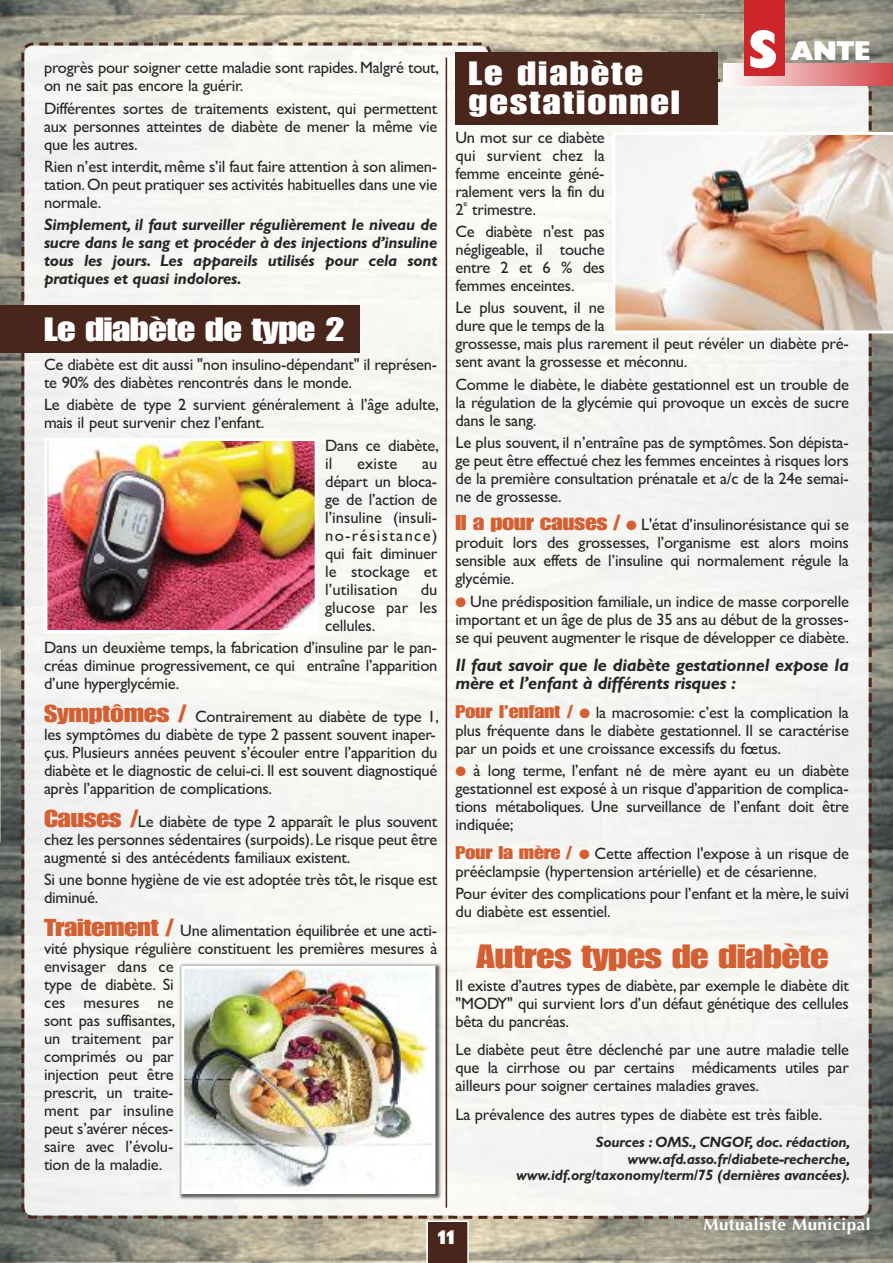
<style>
.page{position:relative;width:893px;height:1263px;background:#fff}
.page>*{position:absolute;margin:0;border:0;box-sizing:border-box;transform-origin:0 0}
.t1{font:33px/28.7px "Impact";letter-spacing:.045em;color:#fff;scale:1.25 1}
.t2{font:33px "Impact";letter-spacing:-.015em;color:#d45f32;scale:1.25 1}
.t3{font:33px "Impact";letter-spacing:-.015em;color:#fff;scale:1.25 1}
.t4{font:27px "Gill Sans Extra Bold Display";color:#fff}
.t5{font:19.5px "Gill Sans Extra Bold Display";color:#fff}
.t6{font:italic 700 18px/18px "Gill Sans";letter-spacing:-.015em;color:#272627}
.t7{font:16.5px/18px "Gill Sans";letter-spacing:-.015em;color:#272627;text-align:justify}
.t8{font:italic 700 16.5px/18px "Gill Sans";letter-spacing:-.015em;color:#272627;text-align:justify}
.t9{font:700 16.5px "Optima";letter-spacing:.03em;color:#fff}
.t10{font:italic 700 15px/16.5px "Gill Sans";letter-spacing:-.015em;color:#272627;text-align:right}
.t11{font:8.25px "Gill Sans";color:#272627}
.s1{font-family:"Impact";font-size:24px;color:#d45f32}
.s2{font-size:54px}
.s3{font-family:"Impact";font-size:21px;color:#d45f32}
.s4{color:#d45f32}
.s5{font-family:"Impact";font-size:18px;color:#d45f32}
</style>
<div class="page">
<img style="left:0;top:0;width:893px;height:1263px">
<div style="left:20px;top:41px;width:473px;height:1179px;background:#f6f6f3"></div>
<div style="left:454px;top:78px;width:419px;height:1142px;background:#f5f5f2"></div>
<div style="left:456px;top:52px;width:262px;height:73px;background:#49261c"></div>
<div style="left:0;top:305px;width:359px;height:48px;background:#49261c"></div>
<svg style="left:25px;top:1212px;width:444px;height:51px;background:#9f9888"></svg>
<svg style="left:0;top:649px;width:1px;height:193px"></svg>
<hr style="left:446px;top:58px;width:1px;height:1150px;background:#49261c">
<div style="left:723px;top:64px;width:170px;height:21px;background:linear-gradient(to right,#fefcfc,#d34549)"></div>
<div style="left:744px;top:0;width:40px;height:76px;background:#cc262b"></div>
<img style="left:612px;top:132px;width:281px;height:201px">
<img style="left:178px;top:962px;width:267px;height:241px">
<img style="left:185px;top:969px;width:246px;height:221px">
<div style="left:181px;top:965px;width:254px;height:229px;border:3px solid #fff"></div>
<img style="left:48px;top:442px;width:266px;height:187px">
<div style="left:44px;top:438px;width:274px;height:195px;border:3px solid #fff"></div>
<p class="t7" style="left:44px;top:59px;width:397px">progrès pour soigner cette maladie sont rapides. Malgré tout, on ne sait pas encore la guérir.</p>
<p class="t7" style="left:44px;top:99px;width:395px">Différentes sortes de traitements existent, qui permettent aux personnes atteintes de diabète de mener la même vie que les autres.</p>
<p class="t7" style="left:44px;top:157px;width:395px">Rien n’est interdit,même s’il faut faire attention à son alimen&shy;tation.On peut pratiquer ses activités habituelles dans une vie normale.</p>
<p class="t8" style="left:44px;top:217px;width:395px">Simplement, il faut surveiller régulièrement le niveau de sucre dans le sang et procéder à des injections d’insuline tous les jours. Les appareils utilisés pour cela sont pratiques et quasi indolores.</p>
<h1 class="t3" style="left:44px;top:318px;width:242px">Le diabète de type 2</h1>
<p class="t7" style="left:44px;top:355px;width:395px">Ce diabète est dit aussi "non insulino-dépendant" il représen&shy;te 90% des diabètes rencontrés dans le monde.</p>
<p class="t7" style="left:44px;top:396px;width:397px">Le diabète de type 2 survient généralement à l’âge adulte, mais il peut survenir chez l’enfant.</p>
<p class="t7" style="left:325px;top:436px;width:115px">Dans ce diabète, il</p>
<p class="t7" style="left:357px;top:454px;width:41px">existe</p>
<p class="t7" style="left:325px;top:454px;width:114px;text-indent:97px">au départ un bloca&shy;ge de l’action de l’insuline (insuli&shy;no-résistance) qui fait diminuer le stockage et l’utilisation</p>
<p class="t7" style="left:325px;top:580px;width:114px;text-indent:96px">du glucose par les cellules.</p>
<p class="t7" style="left:44px;top:638px;width:395px">Dans un deuxième temps, la fabrication d’insuline par le pan&shy;créas diminue progressivement, ce qui entraîne l’apparition d’une hyperglycémie.</p>
<p class="t7" style="left:44px;top:707px;width:397px;text-align:left"><span class="s1">Symptômes /</span> Contrairement au diabète de type 1, les symptômes du diabète de type 2 passent souvent inaper&shy;çus. Plusieurs années peuvent s’écouler entre l’apparition du diabète et le diagnostic de celui-ci. Il est souvent diagnostiqué après l’apparition de complications.</p>
<p class="t7" style="left:44px;top:812px;width:395px"><span class="s1">Causes /</span>Le diabète de type 2 apparaît le plus souvent chez les personnes sédentaires (surpoids).Le risque peut être augmenté si des antécédents familiaux existent.</p>
<p class="t7" style="left:44px;top:870px;width:395px">Si une bonne hygiène de vie est adoptée très tôt, le risque est diminué.</p>
<p class="t7" style="left:44px;top:921px;width:395px;text-align:left"><span class="s1">Traitement /</span> Une alimentation équilibrée et une acti&shy;vité physique régulière constituent les premières mesures à envisager dans ce<br>type de diabète. Si<br>ces mesures ne<br>sont pas suffisantes,<br>un traitement par<br>comprimés ou par<br>injection peut être<br>prescrit, un traite-<br>ment par insuline<br>peut s’avérer néces-<br>saire avec l’évolu-<br>tion de la maladie.</p>
<h2 class="t4" style="left:749px;top:41px;width:123px"><span class="s2">S</span> ANTE</h2>
<h1 class="t1" style="left:468px;top:61px;width:171px">Le diabète gestationnel</h1>
<p class="t7" style="left:455px;top:128px;width:151px">Un mot sur ce diabète qui survient chez la femme enceinte géné&shy;ralement vers la fin du 2</p>
<p class="t11" style="left:463px;top:199px;width:5px">e</p>
<p class="t7" style="left:455px;top:198px;width:151px;line-height:22.2px;text-indent:17px">trimestre.<br>Ce diabète n'est pas</p>
<p class="t7" style="left:455px;top:240px;width:151px">négligeable, il touche entre 2 et 6 % des femmes enceintes.</p>
<p class="t7" style="left:455px;top:299px;width:395px;text-align:left">Le plus souvent, il ne<br>dure que le temps de la<br>grossesse, mais plus rarement il peut révéler un diabète pré&shy;sent avant la grossesse et méconnu.</p>
<p class="t7" style="left:455px;top:375px;width:395px">Comme le diabète, le diabète gestationnel est un trouble de la régulation de la glycémie qui provoque un excès de sucre dans le sang.</p>
<p class="t7" style="left:455px;top:433px;width:395px">Le plus souvent, il n’entraîne pas de symptômes. Son dépista&shy;ge peut être effectué chez les femmes enceintes à risques lors de la première consultation prénatale et a/c de la 24e semai&shy;ne de grossesse.</p>
<p class="t7" style="left:455px;top:516px;width:395px"><span class="s3">Il a pour causes /</span> <span class="s4">●</span> L'état d’insulinorésistance qui se produit lors des grossesses, l’organisme est alors moins sensible aux effets de l’insuline qui normalement régule la glycémie.</p>
<p class="t7" style="left:455px;top:592px;width:395px"><span class="s4">●</span> Une prédisposition familiale, un indice de masse corporelle important et un âge de plus de 35 ans au début de la grosses&shy;se qui peuvent augmenter le risque de développer ce diabète.</p>
<p class="t6" style="left:455px;top:658px;width:395px">Il faut savoir que le diabète gestationnel expose la mère et l’enfant à différents risques :</p>
<p class="t7" style="left:455px;top:703px;width:395px"><span class="s5">Pour l’enfant /</span> <span class="s4">●</span> la macrosomie: c’est la complication la plus fréquente dans le diabète gestationnel. Il se caractérise par un poids et une croissance excessifs du fœtus.</p>
<p class="t7" style="left:455px;top:761px;width:395px"><span class="s4">●</span> à long terme, l’enfant né de mère ayant eu un diabète gestationnel est exposé à un risque d’apparition de complica&shy;tions métaboliques. Une surveillance de l’enfant doit être indiquée;</p>
<p class="t7" style="left:455px;top:844px;width:395px"><span class="s5">Pour la mère /</span> <span class="s4">●</span> Cette affection l'expose à un risque de prééclampsie (hypertension artérielle) et de césarienne.</p>
<p class="t7" style="left:455px;top:884px;width:395px">Pour éviter des complications pour l’enfant et la mère, le suivi du diabète est essentiel.</p>
<h1 class="t2" style="left:476px;top:945px;width:283px">Autres types de diabète</h1>
<p class="t7" style="left:455px;top:976px;width:395px">Il existe d’autres types de diabète, par exemple le diabète dit "MODY" qui survient lors d’un défaut génétique des cellules bêta du pancréas.</p>
<p class="t7" style="left:455px;top:1040px;width:395px">Le diabète peut être déclenché par une autre maladie telle que la cirrhose ou par certains médicaments utiles par ailleurs pour soigner certaines maladies graves.</p>
<p class="t7" style="left:455px;top:1105px;width:368px">La prévalence des autres types de diabète est très faible.</p>
<p class="t10" style="left:516px;top:1135px;width:336px">Sources : OMS., CNGOF, doc. rédaction, www.afd.asso.fr/diabete-recherche, www.idf.org/taxonomy/term/75 (dernières avancées).</p>
<p class="t5" style="left:438px;top:1230px;width:19px">11</p>
<p class="t9" style="left:703px;top:1215px;width:168px">Mutualiste Municipal</p>
</div>
